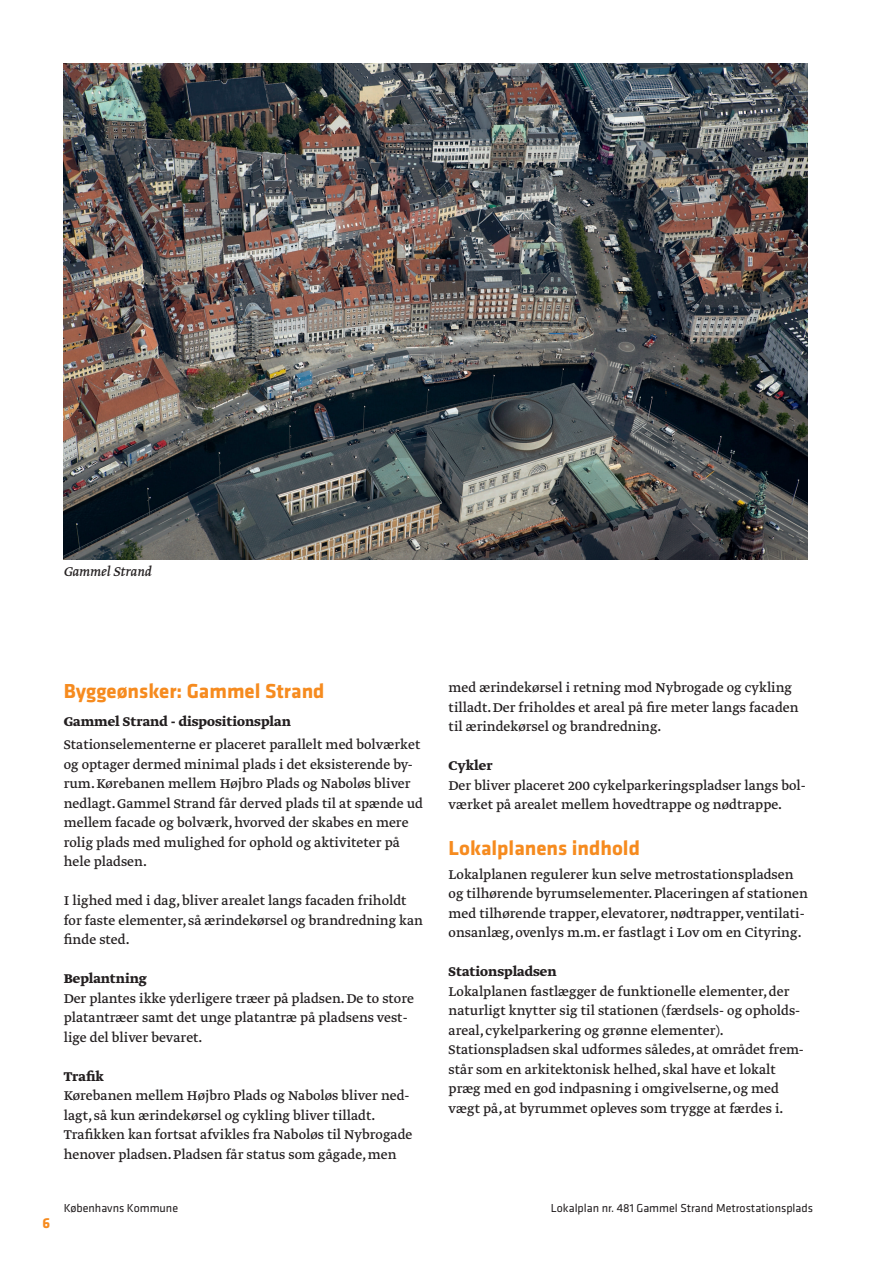
<style>
.page{position:relative;width:893px;height:1263px;background:#fff}
.page>*{position:absolute;margin:0;border:0;box-sizing:border-box;transform-origin:0 0}
.t1{font:700 21px "Klavika";color:#f68b1f}
.t2{font:15px/19.5px "Greta Text";color:#231f20}
.t3{font:700 15px "Greta Text";color:#231f20}
.t4{font:italic 15px "Greta Text";color:#231f20}
.t5{font:700 15px "Klavika";color:#f68b1f}
.t6{font:12px "Klavika";color:#231f20}
</style>
<div class="page">
<img style="left:64px;top:64px;width:744px;height:496px">
<p class="t4" style="left:64px;top:565px;width:89px">Gammel Strand</p>
<h1 class="t1" style="left:64px;top:679px;width:262px">Byggeønsker: Gammel Strand</h1>
<p class="t3" style="left:64px;top:715px;width:229px">Gammel Strand - dispositionsplan</p>
<p class="t2" style="left:64px;top:736px;width:361px">Stationselementerne er placeret parallelt med bolværket og optager dermed minimal plads i det eksisterende by&shy;rum. Kørebanen mellem Højbro Plads og Naboløs bliver nedlagt. Gammel Strand får derved plads til at spænde ud mellem facade og bolværk, hvorved der skabes en mere rolig plads med mulighed for ophold og aktiviteter på hele pladsen.</p>
<p class="t2" style="left:64px;top:892px;width:361px">I lighed med i dag, bliver arealet langs facaden friholdt for faste elementer, så ærindekørsel og brandredning kan finde sted.</p>
<p class="t3" style="left:64px;top:973px;width:85px">Beplantning</p>
<p class="t2" style="left:64px;top:989px;width:352px">Der plantes ikke yderligere træer på pladsen. De to store platantræer samt det unge platantræ på pladsens vest&shy;lige del bliver bevaret.</p>
<p class="t3" style="left:64px;top:1070px;width:42px">Trafik</p>
<p class="t2" style="left:64px;top:1087px;width:350px">Kørebanen mellem Højbro Plads og Naboløs bliver ned&shy;lagt, så kun ærindekørsel og cykling bliver tilladt.<br>Trafikken kan fortsat afvikles fra Naboløs til Nybrogade henover pladsen. Pladsen får status som gågade, men</p>
<p class="t2" style="left:449px;top:679px;width:351px">med ærindekørsel i retning mod Nybrogade og cykling tilladt. Der friholdes et areal på fire meter langs facaden til ærindekørsel og brandredning.</p>
<p class="t3" style="left:449px;top:760px;width:46px">Cykler</p>
<p class="t2" style="left:449px;top:776px;width:359px">Der bliver placeret 200 cykelparkeringspladser langs bol&shy;værket på arealet mellem hovedtrappe og nødtrappe.</p>
<h1 class="t1" style="left:449px;top:836px;width:193px">Lokalplanens indhold</h1>
<p class="t2" style="left:449px;top:865px;width:361px">Lokalplanen regulerer kun selve metrostationspladsen og tilhørende byrumselementer. Placeringen af stationen med tilhørende trapper, elevatorer, nødtrapper, ventilati&shy;onsanlæg, ovenlys m.m. er fastlagt i Lov om en Cityring.</p>
<p class="t3" style="left:449px;top:965px;width:109px">Stationspladsen</p>
<p class="t2" style="left:449px;top:982px;width:357px">Lokalplanen fastlægger de funktionelle elementer, der naturligt knytter sig til stationen (færdsels- og opholds&shy;areal, cykelparkering og grønne elementer).<br>Stationspladsen skal udformes således, at området frem&shy;står som en arkitektonisk helhed, skal have et lokalt præg med en god indpasning i omgivelserne, og med vægt på, at byrummet opleves som trygge at færdes i.</p>
<p class="t5" style="left:43px;top:1215px;width:9px">6</p>
<p class="t6" style="left:64px;top:1204px;width:116px">Københavns Kommune</p>
<p class="t6" style="left:551px;top:1204px;width:264px">Lokalplan nr. 481 Gammel Strand Metrostationsplads</p>
</div>
